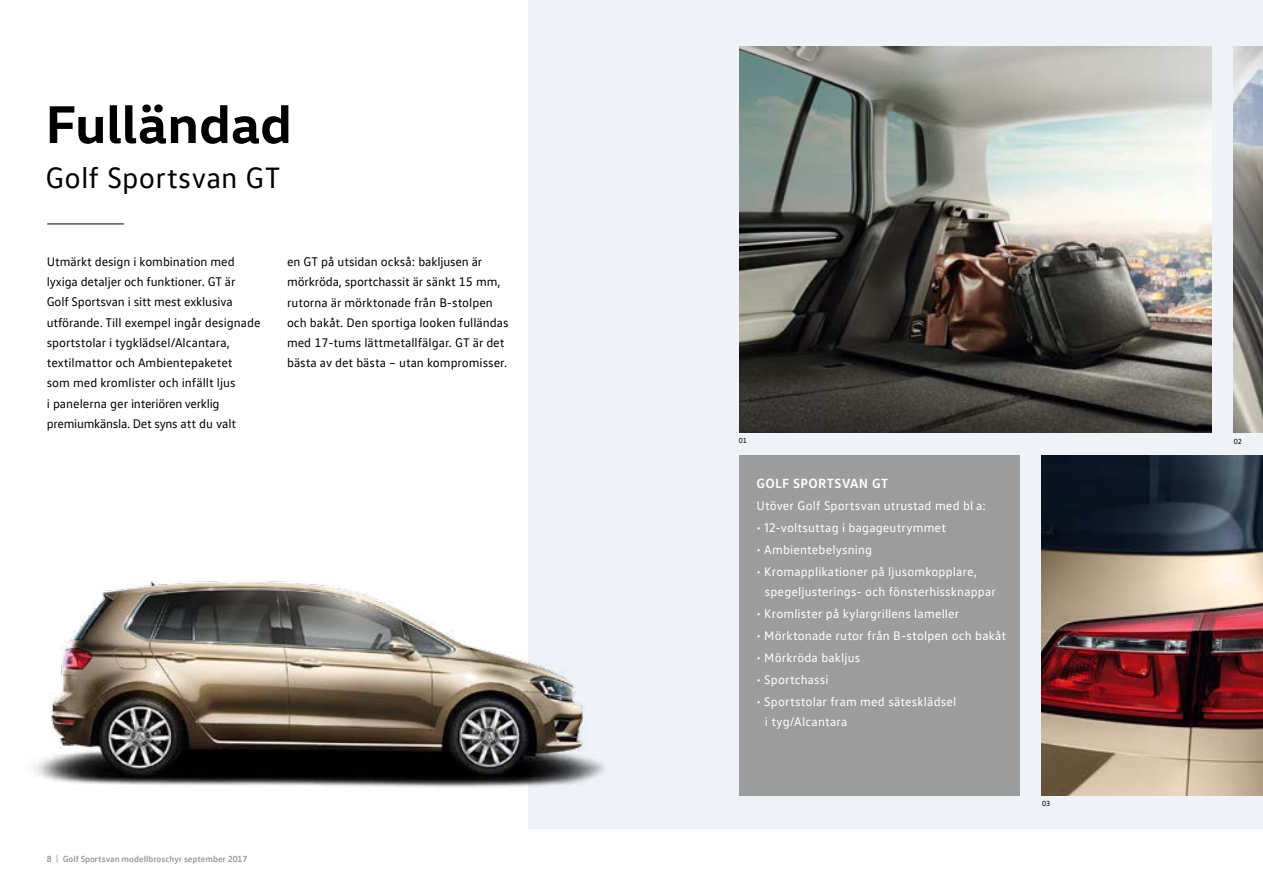
<style>
.page{position:relative;width:1263px;height:893px;background:#fff}
.page>*{position:absolute;margin:0;border:0;box-sizing:border-box;transform-origin:0 0}
.t1{font:700 54px "VW Head";color:#000}
.t2{font:30px "VW Text";letter-spacing:.01em;color:#000}
.t3{font:700 13.5px "VW Text";letter-spacing:.03em;color:#fff}
.t4{font:12.75px/20.2px "VW Text";color:#000}
.t5{font:12.75px/20.2px "VW Text";letter-spacing:.015em;color:#fff}
.t6{font:700 9px "VW Text";color:#9c9c9d}
.t7{font:7.5px "VW Text";color:#000}
</style>
<div class="page">
<div style="left:528px;top:0;width:735px;height:829px;background:#eff2f7"></div>
<img style="left:1233px;top:47px;width:30px;height:386px">
<img style="left:1041px;top:455px;width:222px;height:340px">
<img style="left:739px;top:47px;width:473px;height:386px">
<div style="left:739px;top:455px;width:281px;height:340px;background:#9c9c9d"></div>
<hr style="left:47px;top:224px;width:77px;height:1px;background:#000">
<img style="left:32px;top:581px;width:572px;height:207px">
<h1 class="t1" style="left:45px;top:89px;width:248px">Fulländad</h1>
<h2 class="t2" style="left:45px;top:159px;width:236px">Golf Sportsvan GT</h2>
<p class="t4" style="left:47px;top:251px;width:215px">Utmärkt design i kombination med lyxiga detaljer och funktioner. GT är Golf Sportsvan i sitt mest exklusiva utförande. Till exempel ingår designade sportstolar i tygklädsel/Alcantara, textilmattor och Ambientepaketet<br>som med kromlister och infällt ljus<br>i panelerna ger interiören verklig premiumkänsla. Det syns att du valt</p>
<p class="t4" style="left:287px;top:251px;width:223px">en GT på utsidan också: bakljusen är mörkröda, sportchassit är sänkt 15 mm, rutorna är mörktonade från B-stolpen och bakåt. Den sportiga looken fulländas med 17-tums lättmetallfälgar. GT är det bästa av det bästa – utan kompromisser.</p>
<p class="t6" style="left:47px;top:853px;width:202px">8 | Golf Sportsvan modellbroschyr september 2017</p>
<p class="t7" style="left:739px;top:436px;width:10px">01</p>
<p class="t7" style="left:1234px;top:437px;width:10px">02</p>
<p class="t3" style="left:756px;top:475px;width:133px">GOLF SPORTSVAN GT</p>
<p class="t5" style="left:756px;top:495px;width:231px">Utöver Golf Sportsvan utrustad med bl a:</p>
<p class="t5" style="left:756px;top:517px;width:191px">• 12-voltsuttag i bagageutrymmet</p>
<p class="t5" style="left:756px;top:539px;width:117px">• Ambientebelysning</p>
<p class="t5" style="left:765px;top:561px;width:233px;text-indent:-9px">• Kromapplikationer på ljusomkopplare, spegeljusterings- och fönsterhissknappar</p>
<p class="t5" style="left:756px;top:604px;width:205px">• Kromlister på kylargrillens lameller</p>
<p class="t5" style="left:756px;top:625px;width:251px">• Mörktonade rutor från B-stolpen och bakåt</p>
<p class="t5" style="left:756px;top:647px;width:105px">• Mörkröda bakljus</p>
<p class="t5" style="left:756px;top:669px;width:74px">• Sportchassi</p>
<p class="t5" style="left:765px;top:691px;width:193px;text-indent:-9px">• Sportstolar fram med sätesklädsel i tyg/Alcantara</p>
<p class="t7" style="left:1042px;top:799px;width:10px">03</p>
</div>
